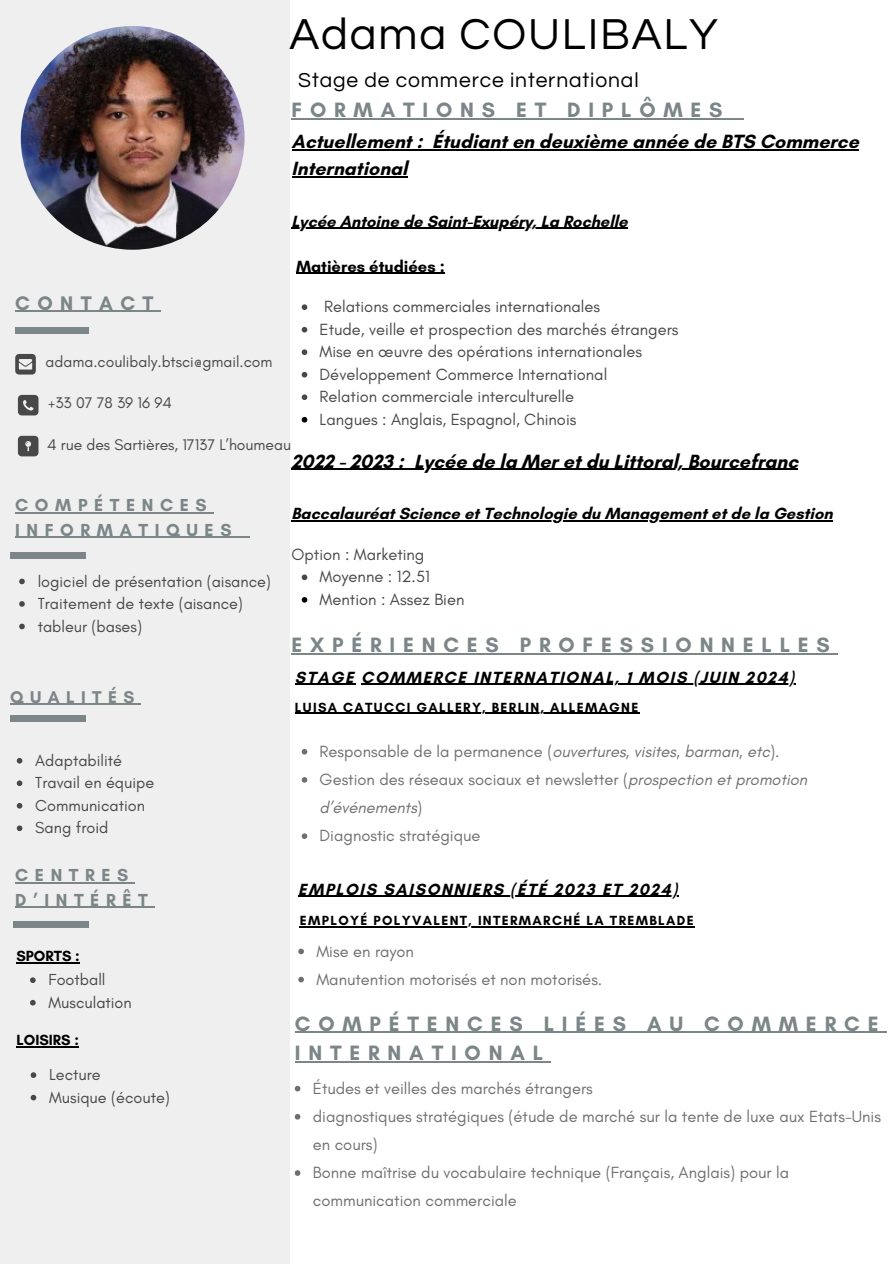
<style>
.page{position:relative;width:894px;height:1264px;background:#fff}
.page>*{position:absolute;margin:0;border:0;box-sizing:border-box;transform-origin:0 0}
.t1{font:45px "Questrial";letter-spacing:.04em;color:#000}
.t2{font:700 21.15px/29.2px "Glacial Indifference";letter-spacing:.37em;color:#7c8587}
.t3{font:21px "Questrial";letter-spacing:.04em;color:#000}
.t4{font:700 19.95px "Glacial Indifference";letter-spacing:.37em;color:#7c8587}
.t5{font:700 19.5px/27px "Glacial Indifference";color:#000}
.t6{font:700 17.7px/24.8px "Glacial Indifference";letter-spacing:.37em;color:#7c8587}
.t7{font:700 17.4px "Glacial Indifference";letter-spacing:.37em;color:#7c8587}
.t8{font:16.5px/28.2px "Glacial Indifference";color:#706f6f}
.t9{font:16.5px "Glacial Indifference";color:#484848}
.t10{font:700 16.5px "Glacial Indifference";color:#000}
.t11{font:700 16.5px "Glacial Indifference";letter-spacing:.1em;color:#000}
.t12{font:italic 16.5px "Glacial Indifference";color:#706f6f}
.t13{font:16.2px "Glacial Indifference";color:#484848}
.t14{font:15.75px "Glacial Indifference";color:#484848}
.t15{font:700 15px "Glacial Indifference";color:#000}
.t16{font:700 13.5px "Glacial Indifference";letter-spacing:.1em;color:#000}
.s1{font-style:normal}
.s2{font-style:italic}
</style>
<div class="page">
<div style="left:0;top:0;width:289px;height:1263px;background:#efefef"></div>
<hr style="left:15px;top:882px;width:120px;height:1px;background:#7c8587">
<hr style="left:15px;top:906px;width:59px;height:1px;background:#7c8587">
<hr style="left:74px;top:906px;width:80px;height:1px;background:#7c8587">
<div style="left:10px;top:715px;width:76px;height:7px;background:#7c8587"></div>
<div style="left:15px;top:327px;width:74px;height:7px;background:#7c8587"></div>
<svg style="left:18px;top:436px;width:20px;height:20px"></svg>
<svg style="left:15px;top:354px;width:20px;height:20px"></svg>
<svg style="left:18px;top:395px;width:20px;height:20px"></svg>
<img style="left:21px;top:26px;width:223px;height:224px;border-radius:50%">
<svg style="left:30px;top:977px;width:6px;height:6px"></svg>
<svg style="left:30px;top:999px;width:6px;height:6px"></svg>
<hr style="left:15px;top:311px;width:146px;height:1px;background:#7c8587">
<hr style="left:291px;top:118px;width:439px;height:2px;background:#7c8587">
<svg style="left:730px;top:118px;width:13px;height:2px"></svg>
<hr style="left:291px;top:653px;width:546px;height:1px;background:#7c8587">
<hr style="left:295px;top:712px;width:344px;height:2px;background:#000">
<svg style="left:301px;top:749px;width:6px;height:5px"></svg>
<svg style="left:301px;top:777px;width:6px;height:5px"></svg>
<svg style="left:301px;top:833px;width:6px;height:6px"></svg>
<hr style="left:300px;top:926px;width:394px;height:1px;background:#000">
<svg style="left:298px;top:948px;width:6px;height:6px"></svg>
<svg style="left:298px;top:976px;width:6px;height:6px"></svg>
<hr style="left:16px;top:962px;width:64px;height:1px;background:#000">
<hr style="left:16px;top:1046px;width:63px;height:1px;background:#000">
<svg style="left:31px;top:1072px;width:5px;height:5px"></svg>
<svg style="left:31px;top:1094px;width:5px;height:6px"></svg>
<hr style="left:291px;top:149px;width:131px;height:1px;background:#000">
<hr style="left:432px;top:149px;width:426px;height:1px;background:#000">
<hr style="left:291px;top:176px;width:116px;height:1px;background:#000">
<hr style="left:291px;top:228px;width:336px;height:1px;background:#000">
<hr style="left:296px;top:273px;width:148px;height:1px;background:#000">
<svg style="left:301px;top:304px;width:6px;height:6px"></svg>
<svg style="left:301px;top:327px;width:6px;height:5px"></svg>
<svg style="left:301px;top:349px;width:6px;height:6px"></svg>
<svg style="left:301px;top:372px;width:6px;height:5px"></svg>
<svg style="left:301px;top:394px;width:6px;height:6px"></svg>
<svg style="left:301px;top:417px;width:6px;height:5px"></svg>
<hr style="left:291px;top:468px;width:112px;height:2px;background:#000">
<svg style="left:403px;top:468px;width:11px;height:2px"></svg>
<hr style="left:414px;top:468px;width:383px;height:2px;background:#000">
<hr style="left:291px;top:520px;width:541px;height:1px;background:#000">
<svg style="left:301px;top:574px;width:6px;height:6px"></svg>
<svg style="left:301px;top:597px;width:6px;height:5px"></svg>
<hr style="left:15px;top:512px;width:198px;height:1px;background:#7c8587">
<hr style="left:15px;top:537px;width:223px;height:1px;background:#7c8587">
<div style="left:10px;top:552px;width:76px;height:7px;background:#7c8587"></div>
<svg style="left:19px;top:578px;width:6px;height:6px"></svg>
<svg style="left:19px;top:601px;width:6px;height:5px"></svg>
<svg style="left:19px;top:623px;width:6px;height:6px"></svg>
<hr style="left:295px;top:683px;width:60px;height:1px;background:#000">
<hr style="left:361px;top:683px;width:434px;height:1px;background:#000">
<hr style="left:298px;top:895px;width:380px;height:1px;background:#000">
<hr style="left:10px;top:704px;width:131px;height:1px;background:#7c8587">
<svg style="left:17px;top:758px;width:5px;height:5px"></svg>
<svg style="left:17px;top:780px;width:5px;height:6px"></svg>
<svg style="left:17px;top:803px;width:5px;height:5px"></svg>
<svg style="left:17px;top:825px;width:5px;height:6px"></svg>
<div style="left:13px;top:920px;width:76px;height:7px;background:#7c8587"></div>
<svg style="left:295px;top:1085px;width:5px;height:6px"></svg>
<svg style="left:295px;top:1114px;width:5px;height:5px"></svg>
<svg style="left:295px;top:1170px;width:5px;height:5px"></svg>
<hr style="left:295px;top:1031px;width:591px;height:1px;background:#7c8587">
<hr style="left:295px;top:1061px;width:255px;height:1px;background:#7c8587">
<p class="t1" style="left:289px;top:12px;width:429px">Adama COULIBALY</p>
<p class="t3" style="left:298px;top:69px;width:342px">Stage de commerce international</p>
<p class="t2" style="left:291px;top:95px;width:432px">FORMATIONS ET DIPLÔMES</p>
<p class="t5" style="left:291px;top:128px;width:568px">Actuellement : Étudiant en deuxième année de BTS Commerce<br>International</p>
<h1 class="t10" style="left:291px;top:211px;width:337px">Lycée Antoine de Saint-Exupéry, La Rochelle</h1>
<h4 class="t10" style="left:296px;top:256px;width:150px">Matières étudiées :</h4>
<h2 class="t9" style="left:324px;top:296px;width:277px">Relations commerciales internationales</h2>
<h3 class="t9" style="left:319px;top:319px;width:360px">Etude, veille et prospection des marchés étrangers</h3>
<h6 class="t9" style="left:319px;top:341px;width:324px">Mise en œuvre des opérations internationales</h6>
<h6 class="t9" style="left:319px;top:364px;width:289px">Développement Commerce International</h6>
<p class="t9" style="left:319px;top:386px;width:256px">Relation commerciale interculturelle</p>
<p class="t9" style="left:319px;top:409px;width:258px">Langues : Anglais, Espagnol, Chinois</p>
<p class="t5" style="left:291px;top:447px;width:114px">2022 - 2023 :</p>
<p class="t5" style="left:414px;top:447px;width:385px">Lycée de la Mer et du Littoral, Bourcefranc</p>
<p class="t10" style="left:291px;top:503px;width:542px">Baccalauréat Science et Technologie du Management et de la Gestion</p>
<p class="t9" style="left:291px;top:544px;width:134px">Option : Marketing</p>
<h3 class="t9" style="left:319px;top:566px;width:112px">Moyenne : 12.51</h3>
<h6 class="t9" style="left:319px;top:589px;width:146px">Mention : Assez Bien</h6>
<p class="t4" style="left:15px;top:291px;width:140px">CONTACT</p>
<p class="t14" style="left:46px;top:352px;width:228px">adama.coulibaly.btsci@gmail.com</p>
<h5 class="t14" style="left:48px;top:393px;width:125px">+33 07 78 39 16 94</h5>
<p class="t14" style="left:47px;top:435px;width:245px">4 rue des Sartières, 17137 L’houmeau</p>
<p class="t6" style="left:15px;top:492px;width:218px">COMPÉTENCES<br>INFORMATIQUES</p>
<p class="t13" style="left:38px;top:571px;width:235px">logiciel de présentation (aisance)</p>
<p class="t13" style="left:38px;top:593px;width:207px">Traitement de texte (aisance)</p>
<p class="t13" style="left:38px;top:616px;width:106px">tableur (bases)</p>
<p class="t2" style="left:291px;top:630px;width:539px">EXPÉRIENCES PROFESSIONNELLES</p>
<p class="t7" style="left:10px;top:686px;width:126px">QUALITÉS</p>
<p class="t13" style="left:35px;top:750px;width:88px">Adaptabilité</p>
<p class="t13" style="left:35px;top:773px;width:120px">Travail en équipe</p>
<h5 class="t13" style="left:35px;top:795px;width:111px">Communication</h5>
<p class="t13" style="left:35px;top:818px;width:74px">Sang froid</p>
<p class="t6" style="left:15px;top:862px;width:134px">CENTRES<br>D’INTÉRÊT</p>
<p class="t15" style="left:16px;top:946px;width:65px">SPORTS :</p>
<p class="t13" style="left:49px;top:969px;width:58px">Football</p>
<p class="t13" style="left:49px;top:992px;width:85px">Musculation</p>
<p class="t15" style="left:16px;top:1030px;width:64px">LOISIRS :</p>
<p class="t13" style="left:49px;top:1064px;width:53px">Lecture</p>
<p class="t13" style="left:49px;top:1087px;width:122px">Musique (écoute)</p>
<h2 class="t11" style="left:295px;top:667px;width:500px">STAGE COMMERCE INTERNATIONAL, 1 MOIS (JUIN 2024)</h2>
<h5 class="t16" style="left:295px;top:699px;width:345px">LUISA CATUCCI GALLERY, BERLIN, ALLEMAGNE</h5>
<p class="t12" style="left:319px;top:741px;width:461px"><span class="s1">Responsable de la permanence (</span>ouvertures, visites, barman, etc<span class="s1">).</span></p>
<p class="t8" style="left:319px;top:765px;width:489px">Gestion des réseaux sociaux et newsletter (<span class="s2">prospection et promotion d’événements</span>)</p>
<p class="t8" style="left:319px;top:821px;width:162px">Diagnostic stratégique</p>
<p class="t11" style="left:298px;top:878px;width:380px">EMPLOIS SAISONNIERS (ÉTÉ 2023 ET 2024)</p>
<p class="t16" style="left:300px;top:912px;width:395px">EMPLOYÉ POLYVALENT, INTERMARCHÉ LA TREMBLADE</p>
<h5 class="t8" style="left:316px;top:936px;width:99px">Mise en rayon</h5>
<p class="t8" style="left:316px;top:964px;width:287px">Manutention motorisés et non motorisés.</p>
<p class="t2" style="left:295px;top:1008px;width:585px">COMPÉTENCES LIÉES AU COMMERCE<br>INTERNATIONAL</p>
<p class="t8" style="left:313px;top:1073px;width:281px">Études et veilles des marchés étrangers</p>
<h2 class="t8" style="left:313px;top:1101px;width:569px">diagnostiques stratégiques (étude de marché sur la tente de luxe aux Etats-Unis en cours)</h2>
<p class="t8" style="left:313px;top:1158px;width:477px">Bonne maîtrise du vocabulaire technique (Français, Anglais) pour la communication commerciale</p>
</div>
